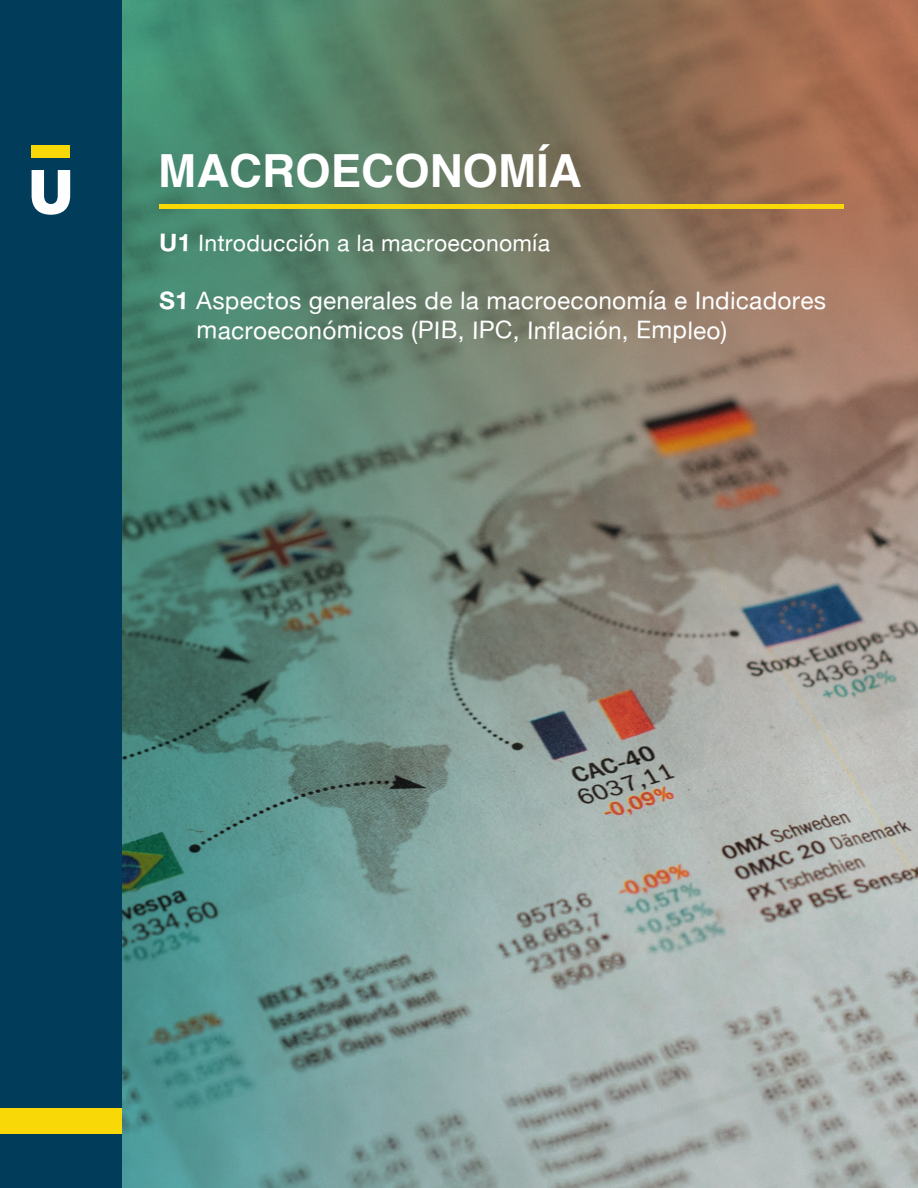
<style>
.page{position:relative;width:918px;height:1188px;background:#fff}
.page>*{position:absolute;margin:0;border:0;box-sizing:border-box;transform-origin:0 0}
.t1{font:700 45.6px "Helvetica";color:#fff}
.t2{font:24.3px/29.8px "Helvetica Neue";color:#fff}
.t3{font:22.8px "Helvetica Neue";color:#fff}
.s1{font-weight:700;font-size:24.3px}
.s2{font-weight:700}
</style>
<div class="page">
<img style="left:122px;top:0;width:796px;height:1188px">
<div style="left:0;top:0;width:122px;height:1188px;background:#013d5a"></div>
<svg style="left:32px;top:170px;width:38px;height:45px"></svg>
<div style="left:32px;top:145px;width:38px;height:13px;background:#f9d808"></div>
<hr style="left:159px;top:205px;width:684px;height:4px;background:#f9d808">
<div style="left:0;top:1108px;width:122px;height:25px;background:#f9d808"></div>
<h1 class="t1" style="left:158px;top:134px;width:425px">MACROECONOMÍA</h1>
<p class="t3" style="left:160px;top:223px;width:392px;rotate:1deg"><span class="s1">U1</span> Introducción a la macroeconomía</p>
<p class="t2" style="left:198px;top:282px;width:630px;text-indent:-38px;rotate:1deg"><span class="s2">S1</span> Aspectos generales de la macroeconomía e Indicadores macroeconómicos (PIB, IPC, Inflación, Empleo)</p>
</div>
